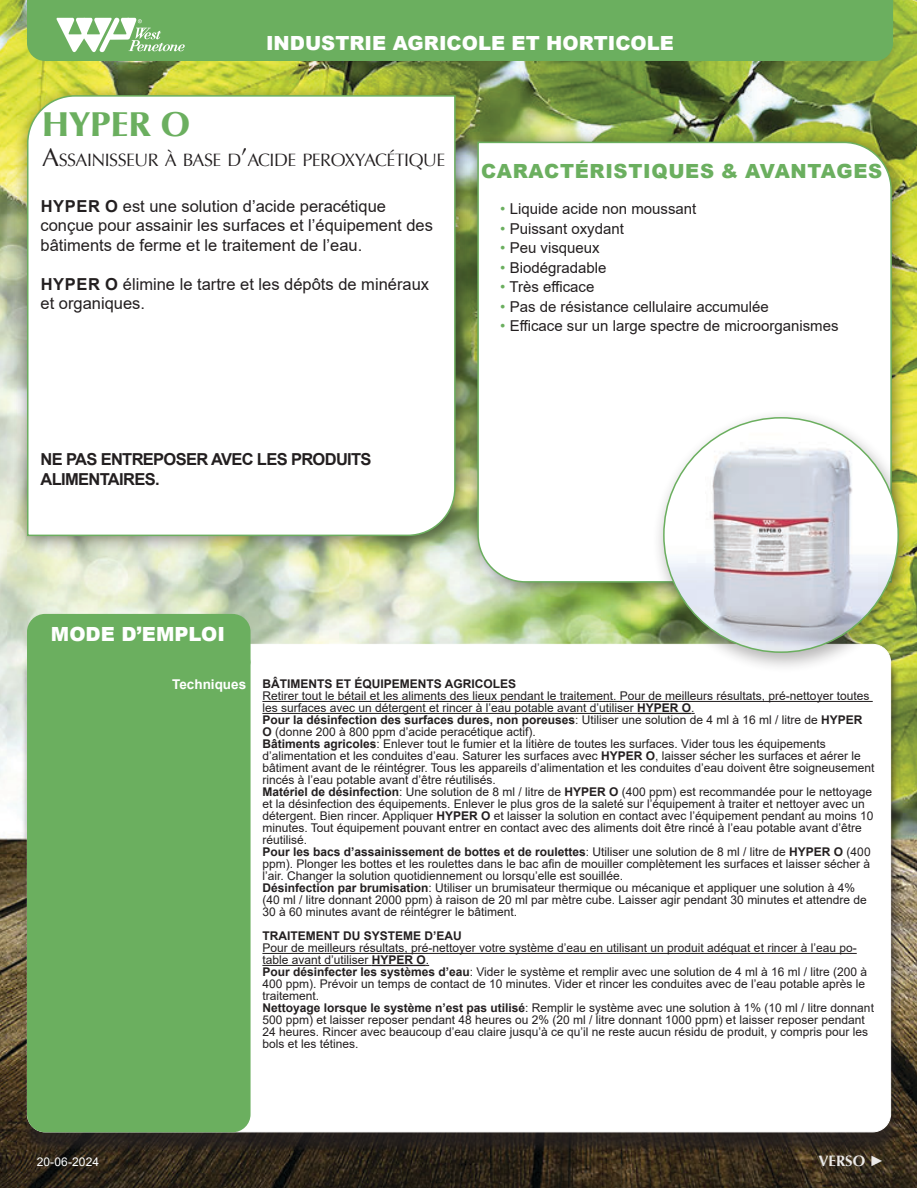
<style>
.page{position:relative;width:918px;height:1188px;background:#fff}
.page>*{position:absolute;margin:0;border:0;box-sizing:border-box;transform-origin:0 0}
.t1{font:900 34.5px "Optima LT Pro";color:#6baf5f}
.t2{font:900 19.5px "Arial";color:#fff}
.t3{font:900 19.5px "Arial";letter-spacing:.035em;color:#6baf5f}
.t4{font:17.85px "Optima LT Pro";letter-spacing:-.03em;color:#231f20}
.t5{font:16.5px/19.5px "Arial";color:#231f20}
.t6{font:700 16.5px "Arial";letter-spacing:-.04em;color:#231f20}
.t7{font:15px "Arial";color:#231f20}
.t8{font:700 15px "Optima LT Pro";color:#fff}
.t9{font:700 13.5px "Arial";color:#fff}
.t10{font:12px/12px "Arial";color:#231f20}
.t11{font:700 12px "Arial";color:#231f20}
.t12{font:12px "Arial";letter-spacing:.01em;color:#fff}
.s1{font-size:25.5px}
.s2{font-weight:700}
.s3{color:#6baf5f}
.s4{font-family:"Arial"}
</style>
<div class="page">
<img style="left:0;top:0;width:917px;height:1188px">
<div style="left:27px;top:0;width:866px;height:61px;background:#6baf5f"></div>
<svg style="left:56px;top:16px;width:129px;height:36px"></svg>
<div style="left:21px;top:650px;width:880px;height:505px;background:#231f20;opacity:.75"></div>
<div style="left:27px;top:644px;width:864px;height:488px;background:#fff;border-radius:18px"></div>
<div style="left:27px;top:646px;width:224px;height:486px;background:#6baf5f;border-radius:18px"></div>
<div style="left:27px;top:614px;width:224px;height:65px;background:#6baf5f;border-radius:18px"></div>
<div style="left:13px;top:83px;width:459px;height:471px;background:#231f20;opacity:.5"></div>
<svg style="left:26px;top:94px;width:430px;height:443px"></svg>
<div style="left:465px;top:129px;width:445px;height:471px;background:#231f20;opacity:.5"></div>
<svg style="left:477px;top:141px;width:416px;height:442px"></svg>
<hr style="left:262px;top:701px;width:611px;height:1px;background:#231f20">
<hr style="left:262px;top:713px;width:375px;height:1px;background:#231f20">
<hr style="left:637px;top:713px;width:54px;height:1px;background:#231f20">
<hr style="left:262px;top:953px;width:595px;height:1px;background:#231f20">
<hr style="left:262px;top:965px;width:110px;height:1px;background:#231f20">
<hr style="left:372px;top:965px;width:54px;height:1px;background:#231f20">
<div style="left:652px;top:408px;width:265px;height:265px;background:#231f20;opacity:.33"></div>
<img style="left:664px;top:418px;width:234px;height:234px;border-radius:117px">
<h2 class="t2" style="left:266px;top:28px;width:409px">INDUSTRIE AGRICOLE ET HORTICOLE</h2>
<p class="t1" style="left:42px;top:102px;width:150px">HYPER O</p>
<p class="t4" style="left:42px;top:149px;width:405px"><span class="s1">A</span>SSAINISSEUR À BASE D<span class="s1">’</span>ACIDE PEROXYACÉTIQUE</p>
<p class="t5" style="left:41px;top:196px;width:347px"><span class="s2">HYPER O</span> est une solution d’acide peracétique</p>
<p class="t5" style="left:40px;top:215px;width:394px">conçue pour assainir les surfaces et l’équipement des bâtiments de ferme et le traitement de l’eau.</p>
<p class="t5" style="left:40px;top:274px;width:390px"><span class="s2">HYPER O</span> élimine le tartre et les dépôts de minéraux et organiques.</p>
<h2 class="t3" style="left:481px;top:157px;width:403px">CARACTÉRISTIQUES &amp; AVANTAGES</h2>
<p class="t7" style="left:500px;top:199px;width:198px"><span class="s3">•</span> Liquide acide non moussant</p>
<p class="t7" style="left:500px;top:218px;width:125px"><span class="s3">•</span> Puissant oxydant</p>
<p class="t7" style="left:500px;top:238px;width:101px"><span class="s3">•</span> Peu visqueux</p>
<p class="t7" style="left:500px;top:257px;width:108px"><span class="s3">•</span> Biodégradable</p>
<p class="t7" style="left:500px;top:277px;width:96px"><span class="s3">•</span> Très efficace</p>
<p class="t7" style="left:500px;top:296px;width:270px"><span class="s3">•</span> Pas de résistance cellulaire accumulée</p>
<p class="t7" style="left:500px;top:316px;width:340px"><span class="s3">•</span> Efficace sur un large spectre de microorganismes</p>
<p class="t6" style="left:40px;top:448px;width:333px">NE PAS ENTREPOSER AVEC LES PRODUITS</p>
<p class="t6" style="left:40px;top:467px;width:121px">ALIMENTAIRES.</p>
<h2 class="t2" style="left:51px;top:620px;width:176px">MODE D’EMPLOI</h2>
<p class="t12" style="left:37px;top:1153px;width:64px">20-06-2024</p>
<p class="t9" style="left:172px;top:674px;width:76px">Techniques</p>
<p class="t11" style="left:262px;top:676px;width:255px">BÂTIMENTS ET ÉQUIPEMENTS AGRICOLES</p>
<p class="t10" style="left:262px;top:690px;width:608px">Retirer tout le bétail et les aliments des lieux pendant le traitement. Pour de meilleurs résultats, pré-nettoyer toutes les surfaces avec un détergent et rincer à l’eau potable avant d’utiliser <span class="s2">HYPER O</span>.</p>
<p class="t10" style="left:262px;top:714px;width:602px"><span class="s2">Pour la désinfection des surfaces dures, non poreuses</span>: Utiliser une solution de 4 ml à 16 ml / litre de <span class="s2">HYPER<br>O</span> (donne 200 à 800 ppm d’acide peracétique actif).</p>
<p class="t10" style="left:262px;top:738px;width:614px"><span class="s2">Bâtiments agricoles</span>: Enlever tout le fumier et la litière de toutes les surfaces. Vider tous les équipements d’alimentation et les conduites d’eau. Saturer les surfaces avec <span class="s2">HYPER O</span>, laisser sécher les surfaces et aérer le bâtiment avant de le réintégrer. Tous les appareils d’alimentation et les conduites d’eau doivent être soigneusement rincés à l’eau potable avant d’être réutilisés.</p>
<p class="t10" style="left:262px;top:786px;width:612px"><span class="s2">Matériel de désinfection</span>: Une solution de 8 ml / litre de <span class="s2">HYPER O</span> (400 ppm) est recommandée pour le nettoyage et la désinfection des équipements. Enlever le plus gros de la saleté sur l’équipement à traiter et nettoyer avec un détergent. Bien rincer. Appliquer <span class="s2">HYPER O</span> et laisser la solution en contact avec l’équipement pendant au moins 10 minutes. Tout équipement pouvant entrer en contact avec des aliments doit être rincé à l’eau potable avant d’être réutilisé.</p>
<p class="t10" style="left:262px;top:846px;width:610px;text-align:justify"><span class="s2">Pour les bacs d’assainissement de bottes et de roulettes</span>: Utiliser une solution de 8 ml / litre de <span class="s2">HYPER O</span> (400 ppm). Plonger les bottes et les roulettes dans le bac afin de mouiller complètement les surfaces et laisser sécher à l’air. Changer la solution quotidiennement ou lorsqu’elle est souillée.</p>
<p class="t10" style="left:262px;top:882px;width:606px"><span class="s2">Désinfection par brumisation</span>: Utiliser un brumisateur thermique ou mécanique et appliquer une solution à 4% (40 ml / litre donnant 2000 ppm) à raison de 20 ml par mètre cube. Laisser agir pendant 30 minutes et attendre de<br>30 à 60 minutes avant de réintégrer le bâtiment.</p>
<p class="t11" style="left:262px;top:928px;width:201px">TRAITEMENT DU SYSTEME D’EAU</p>
<p class="t10" style="left:262px;top:942px;width:596px">Pour de meilleurs résultats, pré-nettoyer votre système d’eau en utilisant un produit adéquat et rincer à l’eau po&shy;table avant d’utiliser <span class="s2">HYPER O</span>.</p>
<p class="t10" style="left:262px;top:966px;width:606px"><span class="s2">Pour désinfecter les systèmes d’eau</span>: Vider le système et remplir avec une solution de 4 ml à 16 ml / litre (200 à<br>400 ppm). Prévoir un temps de contact de 10 minutes. Vider et rincer les conduites avec de l’eau potable après le traitement.</p>
<p class="t10" style="left:262px;top:1002px;width:613px"><span class="s2">Nettoyage lorsque le système n’est pas utilisé</span>: Remplir le système avec une solution à 1% (10 ml / litre donnant 500 ppm) et laisser reposer pendant 48 heures ou 2% (20 ml / litre donnant 1000 ppm) et laisser reposer pendant 24 heures. Rincer avec beaucoup d’eau claire jusqu’à ce qu’il ne reste aucun résidu de produit, y compris pour les bols et les tétines.</p>
<p class="t8" style="left:819px;top:1151px;width:67px">VERSO <span class="s4">►</span></p>
</div>
